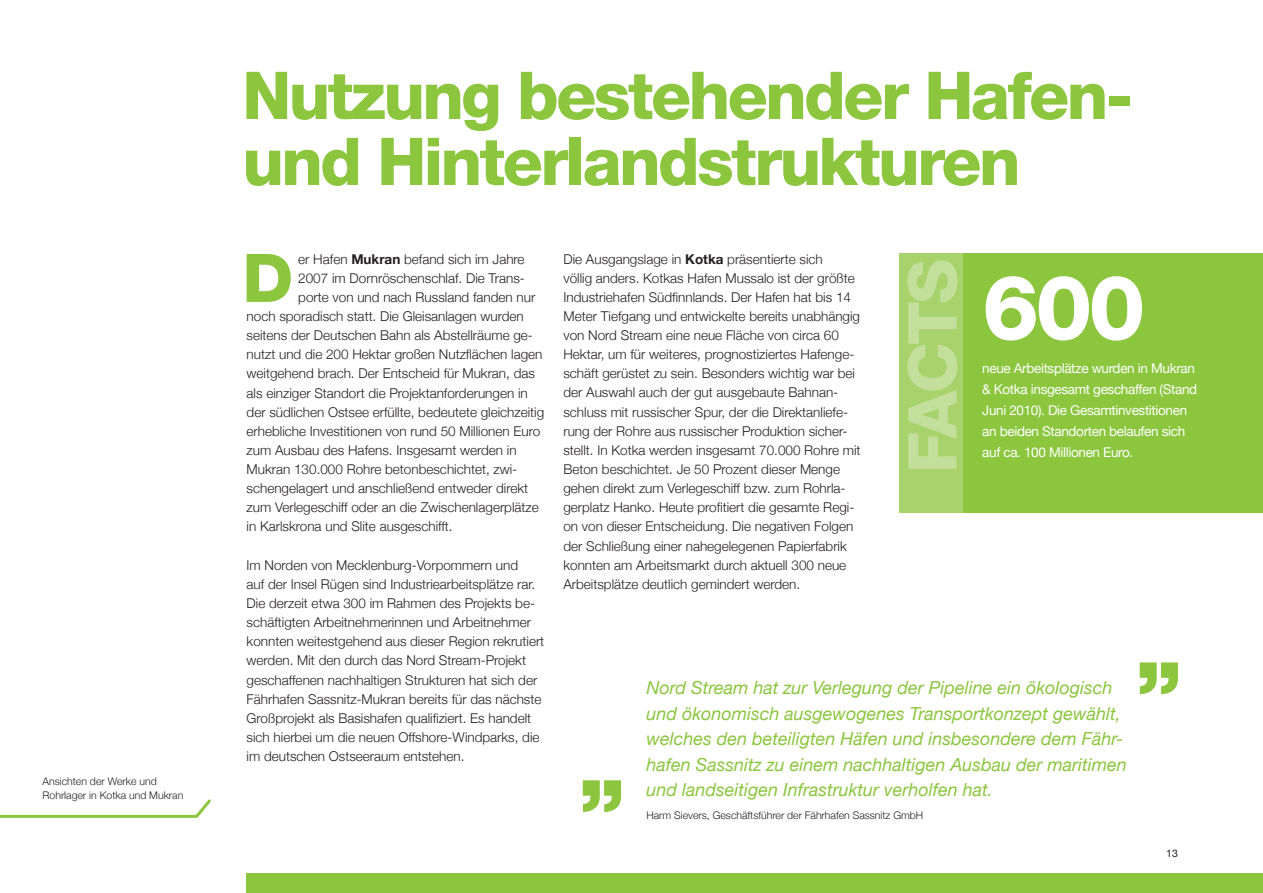
<style>
.page{position:relative;width:1263px;height:893px;background:#fff}
.page>*{position:absolute;margin:0;border:0;box-sizing:border-box;transform-origin:0 0}
.t1{font:800 90px "Helvetica Neue";color:#fff}
.t2{font:800 67.05px "Helvetica Neue";color:#8bc63e}
.t3{font:800 66px/66px "Helvetica Neue";letter-spacing:-.04em;color:#8bc63e}
.t4{font:italic 18px/25.5px "Helvetica Neue";color:#8bc63e}
.t5{font:300 13.5px/19.2px "Helvetica Neue";color:#231f20}
.t6{font:13.5px/21px "Helvetica Neue";letter-spacing:-.025em;color:#fff}
.t7{font:300 10.5px/14.2px "Helvetica Neue";color:#231f20}
.t8{font:10.5px "Helvetica Neue";color:#231f20}
.s1{font-weight:700}
</style>
<div class="page">
<div style="left:247px;top:874px;width:1016px;height:19px;background:#8bc63e"></div>
<svg style="left:0;top:799px;width:211px;height:19px"></svg>
<div style="left:899px;top:253px;width:364px;height:259px;background:#8bc63e"></div>
<div style="left:899px;top:253px;width:64px;height:259px;background:#a8d26c"></div>
<svg style="left:907px;top:260px;width:50px;height:209px"></svg>
<svg style="left:1140px;top:662px;width:38px;height:32px"></svg>
<svg style="left:583px;top:780px;width:38px;height:32px"></svg>
<p class="t7" style="left:43px;top:774px;width:142px">Ansichten der Werke und<br>Rohrlager in Kotka und Mukran</p>
<h3 class="t3" style="left:242px;top:62px;width:892px">Nutzung bestehender Hafen&shy;und Hinterlandstrukturen</h3>
<h2 class="t2" style="left:242px;top:238px;width:52px">D</h2>
<p class="t5" style="left:298px;top:249px;width:228px">er Hafen <span class="s1">Mukran</span> befand sich im Jahre</p>
<p class="t5" style="left:298px;top:268px;width:228px">2007 im Dornröschenschlaf. Die Trans-</p>
<p class="t5" style="left:298px;top:287px;width:239px">porte von und nach Russland fanden nur</p>
<p class="t5" style="left:247px;top:306px;width:279px">noch sporadisch statt. Die Gleisanlagen wurden</p>
<p class="t5" style="left:247px;top:325px;width:288px">seitens der Deutschen Bahn als Abstellräume ge-</p>
<p class="t5" style="left:247px;top:345px;width:297px">nutzt und die 200 Hektar großen Nutzflächen lagen</p>
<p class="t5" style="left:247px;top:364px;width:290px">weitgehend brach. Der Entscheid für Mukran, das</p>
<p class="t5" style="left:247px;top:383px;width:283px">als einziger Standort die Projektanforderungen in</p>
<p class="t5" style="left:247px;top:402px;width:299px">der südlichen Ostsee erfüllte, bedeutete gleichzeitig</p>
<p class="t5" style="left:247px;top:421px;width:295px">erhebliche Investitionen von rund 50 Millionen Euro</p>
<p class="t5" style="left:247px;top:440px;width:272px">zum Ausbau des Hafens. Insgesamt werden in</p>
<p class="t5" style="left:247px;top:459px;width:272px">Mukran 130.000 Rohre betonbeschichtet, zwi-</p>
<p class="t5" style="left:247px;top:478px;width:283px">schengelagert und anschließend entweder direkt</p>
<p class="t5" style="left:247px;top:498px;width:294px">zum Verlegeschiff oder an die Zwischenlagerplätze</p>
<p class="t5" style="left:247px;top:517px;width:208px">in Karlskrona und Slite ausgeschifft.</p>
<p class="t5" style="left:247px;top:555px;width:299px">Im Norden von Mecklenburg-Vorpommern und<br>auf der Insel Rügen sind Industriearbeitsplätze rar.<br>Die derzeit etwa 300 im Rahmen des Projekts be&shy;schäftigten Arbeitnehmerinnen und Arbeitnehmer konnten weitestgehend aus dieser Region rekrutiert werden. Mit den durch das Nord Stream-Projekt geschaffenen nachhaltigen Strukturen hat sich der Fährhafen Sassnitz-Mukran bereits für das nächste Großprojekt als Basishafen qualifiziert. Es handelt sich hierbei um die neuen Offshore-Windparks, die im deutschen Ostseeraum entstehen.</p>
<p class="t5" style="left:563px;top:249px;width:299px">Die Ausgangslage in <span class="s1">Kotka</span> präsentierte sich<br>völlig anders. Kotkas Hafen Mussalo ist der größte Industriehafen Südfinnlands. Der Hafen hat bis 14<br>Meter Tiefgang und entwickelte bereits unabhängig von Nord Stream eine neue Fläche von circa 60<br>Hektar, um für weiteres, prognostiziertes Hafenge&shy;schäft gerüstet zu sein. Besonders wichtig war bei der Auswahl auch der gut ausgebaute Bahnan&shy;schluss mit russischer Spur, der die Direktanliefe&shy;rung der Rohre aus russischer Produktion sicher&shy;stellt. In Kotka werden insgesamt 70.000 Rohre mit Beton beschichtet. Je 50 Prozent dieser Menge gehen direkt zum Verlegeschiff bzw. zum Rohrla&shy;gerplatz Hanko. Heute profitiert die gesamte Regi&shy;on von dieser Entscheidung. Die negativen Folgen der Schließung einer nahegelegenen Papierfabrik konnten am Arbeitsmarkt durch aktuell 300 neue Arbeitsplätze deutlich gemindert werden.</p>
<h1 class="t1" style="left:982px;top:254px;width:164px">600</h1>
<p class="t6" style="left:982px;top:357px;width:216px">neue Arbeitsplätze wurden in Mukran &amp; Kotka insgesamt geschaffen (Stand Juni 2010). Die Gesamtinvestitionen an beiden Standorten belaufen sich auf ca. 100 Millionen Euro.</p>
<p class="t4" style="left:646px;top:675px;width:482px">Nord Stream hat zur Verlegung der Pipeline ein ökologisch und ökonomisch ausgewogenes Transportkonzept gewählt, welches den beteiligten Häfen und insbesondere dem Fähr&shy;hafen Sassnitz zu einem nachhaltigen Ausbau der maritimen und landseitigen Infrastruktur verholfen hat.</p>
<p class="t7" style="left:646px;top:807px;width:278px">Harm Sievers, Geschäftsführer der Fährhafen Sassnitz GmbH</p>
<p class="t8" style="left:1166px;top:847px;width:13px">13</p>
</div>
